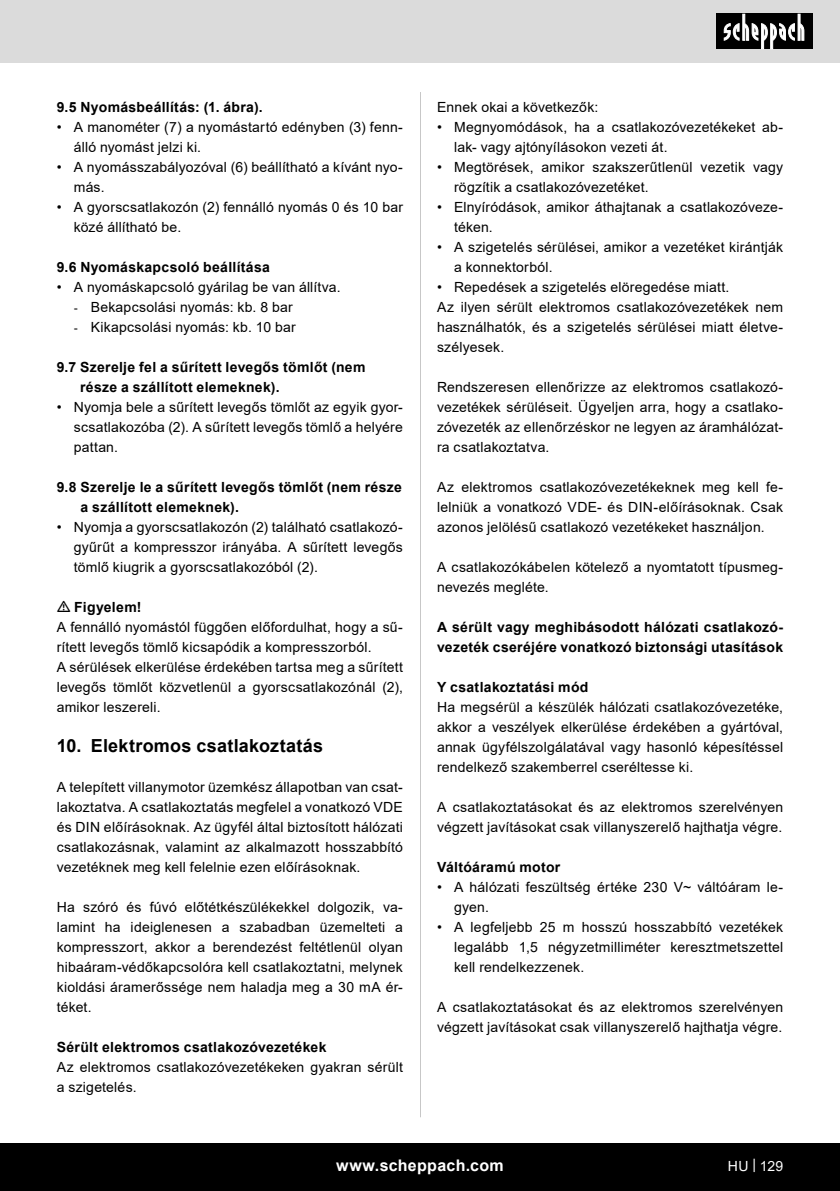
<style>
.page{position:relative;width:840px;height:1191px;background:#fff}
.page>*{position:absolute;margin:0;border:0;box-sizing:border-box;transform-origin:0 0}
.t1{font:700 18px "Arial";letter-spacing:.015em;color:#000}
.t2{font:700 16px "Arial";letter-spacing:.02em;color:#fff}
.t3{font:14px/20px "Arial";letter-spacing:.015em;color:#000}
.t4{font:700 14px/20px "Arial";letter-spacing:.02em;color:#000}
.t5{font:14px "Arial";color:#fff}
.s1{font-family:"Futura"}
</style>
<div class="page">
<div style="left:0;top:0;width:839px;height:63px;background:#dbdbdb"></div>
<div style="left:0;top:1143px;width:839px;height:48px;background:#000"></div>
<div style="left:716px;top:14px;width:96px;height:35px;background:#000"></div>
<svg style="left:723px;top:14px;width:81px;height:35px"></svg>
<hr style="left:420px;top:92px;width:1px;height:1025px;background:#c7c7c7">
<p class="t4" style="left:57px;top:97px;width:207px">9.5 Nyomásbeállítás: (1. ábra).</p>
<p class="t3" style="left:74px;top:117px;width:330px;text-indent:-17px">• A manométer (7) a nyomástartó edényben (3) fenn&shy;álló nyomást jelzi ki.</p>
<p class="t3" style="left:74px;top:157px;width:330px;text-indent:-17px">• A nyomásszabályozóval (6) beállítható a kívánt nyo&shy;más.</p>
<p class="t3" style="left:74px;top:197px;width:330px;text-indent:-17px">• A gyorscsatlakozón (2) fennálló nyomás 0 és 10 bar közé állítható be.</p>
<p class="t4" style="left:57px;top:257px;width:214px">9.6 Nyomáskapcsoló beállítása</p>
<p class="t3" style="left:57px;top:277px;width:285px">• A nyomáskapcsoló gyárilag be van állítva.</p>
<p class="t3" style="left:74px;top:297px;width:220px"><span class="s1">-</span> Bekapcsolási nyomás: kb. 8 bar</p>
<p class="t3" style="left:74px;top:317px;width:223px"><span class="s1">-</span> Kikapcsolási nyomás: kb. 10 bar</p>
<p class="t4" style="left:80px;top:357px;width:287px;text-indent:-23px">9.7 Szerelje fel a sűrített levegős tömlőt (nem része a szállított elemeknek).</p>
<p class="t3" style="left:74px;top:397px;width:330px;text-align:justify;text-indent:-17px">• Nyomja bele a sűrített levegős tömlőt az egyik gyor&shy;scsatlakozóba (2). A sűrített levegős tömlő a helyére pattan.</p>
<p class="t4" style="left:81px;top:477px;width:323px;text-indent:-24px">9.8 Szerelje le a sűrített levegős tömlőt (nem része a szállított elemeknek).</p>
<p class="t3" style="left:74px;top:517px;width:330px;text-align:justify;text-indent:-17px">• Nyomja a gyorscsatlakozón (2) található csatlakozó&shy;gyűrűt a kompresszor irányába. A sűrített levegős tömlő kiugrik a gyorscsatlakozóból (2).</p>
<p class="t4" style="left:74px;top:597px;width:69px">Figyelem!</p>
<p class="t3" style="left:57px;top:617px;width:347px">A fennálló nyomástól függően előfordulhat, hogy a sű&shy;rített levegős tömlő kicsapódik a kompresszorból.<br>A sérülések elkerülése érdekében tartsa meg a sűrített levegős tömlőt közvetlenül a gyorscsatlakozónál (2), amikor leszereli.</p>
<p class="t1" style="left:57px;top:733px;width:268px">10. Elektromos csatlakoztatás</p>
<p class="t3" style="left:57px;top:777px;width:347px;text-align:justify">A telepített villanymotor üzemkész állapotban van csat&shy;lakoztatva. A csatlakoztatás megfelel a vonatkozó VDE és DIN előírásoknak. Az ügyfél által biztosított hálózati csatlakozásnak, valamint az alkalmazott hosszabbító vezetéknek meg kell felelnie ezen előírásoknak.</p>
<p class="t3" style="left:57px;top:897px;width:347px;text-align:justify">Ha szóró és fúvó előtétkészülékekkel dolgozik, va&shy;lamint ha ideiglenesen a szabadban üzemelteti a kompresszort, akkor a berendezést feltétlenül olyan hibaáram-védőkapcsolóra kell csatlakoztatni, melynek kioldási áramerőssége nem haladja meg a 30 mA ér&shy;téket.</p>
<p class="t4" style="left:57px;top:1037px;width:271px">Sérült elektromos csatlakozóvezetékek</p>
<p class="t3" style="left:57px;top:1057px;width:347px">Az elektromos csatlakozóvezetékeken gyakran sérült a szigetelés.</p>
<p class="t3" style="left:437px;top:97px;width:163px">Ennek okai a következők:</p>
<p class="t3" style="left:454px;top:117px;width:330px;text-indent:-17px">• Megnyomódások, ha a csatlakozóvezetékeket ab&shy;lak- vagy ajtónyílásokon vezeti át.</p>
<p class="t3" style="left:454px;top:157px;width:330px;text-indent:-17px">• Megtörések, amikor szakszerűtlenül vezetik vagy rögzítik a csatlakozóvezetéket.</p>
<p class="t3" style="left:454px;top:197px;width:330px;text-indent:-17px">• Elnyíródások, amikor áthajtanak a csatlakozóveze&shy;téken.</p>
<p class="t3" style="left:454px;top:237px;width:330px;text-indent:-17px">• A szigetelés sérülései, amikor a vezetéket kirántják a konnektorból.</p>
<p class="t3" style="left:437px;top:277px;width:347px">• Repedések a szigetelés elöregedése miatt.<br>Az ilyen sérült elektromos csatlakozóvezetékek nem használhatók, és a szigetelés sérülései miatt életve&shy;szélyesek.</p>
<p class="t3" style="left:437px;top:377px;width:347px;text-align:justify">Rendszeresen ellenőrizze az elektromos csatlakozó&shy;vezetékek sérüléseit. Ügyeljen arra, hogy a csatlako&shy;zóvezeték az ellenőrzéskor ne legyen az áramhálózat&shy;ra csatlakoztatva.</p>
<p class="t3" style="left:437px;top:477px;width:347px;text-align:justify">Az elektromos csatlakozóvezetékeknek meg kell fe&shy;lelniük a vonatkozó VDE- és DIN-előírásoknak. Csak azonos jelölésű csatlakozó vezetékeket használjon.</p>
<p class="t3" style="left:437px;top:557px;width:347px">A csatlakozókábelen kötelező a nyomtatott típusmeg&shy;nevezés megléte.</p>
<p class="t4" style="left:437px;top:617px;width:347px">A sérült vagy meghibásodott hálózati csatlakozó&shy;vezeték cseréjére vonatkozó biztonsági utasítások</p>
<p class="t4" style="left:437px;top:677px;width:153px">Y csatlakoztatási mód</p>
<p class="t3" style="left:437px;top:697px;width:347px;text-align:justify">Ha megsérül a készülék hálózati csatlakozóvezetéke, akkor a veszélyek elkerülése érdekében a gyártóval, annak ügyfélszolgálatával vagy hasonló képesítéssel rendelkező szakemberrel cseréltesse ki.</p>
<p class="t3" style="left:437px;top:797px;width:347px">A csatlakoztatásokat és az elektromos szerelvényen végzett javításokat csak villanyszerelő hajthatja végre.</p>
<p class="t4" style="left:437px;top:857px;width:125px">Váltóáramú motor</p>
<p class="t3" style="left:454px;top:877px;width:330px;text-indent:-17px">• A hálózati feszültség értéke 230 V~ váltóáram le&shy;gyen.</p>
<p class="t3" style="left:454px;top:917px;width:330px;text-align:justify;text-indent:-17px">• A legfeljebb 25 m hosszú hosszabbító vezetékek legalább 1,5 négyzetmilliméter keresztmetszettel kell rendelkezzenek.</p>
<p class="t3" style="left:437px;top:997px;width:347px">A csatlakoztatásokat és az elektromos szerelvényen végzett javításokat csak villanyszerelő hajthatja végre.</p>
<p class="t2" style="left:336px;top:1154px;width:169px">www.scheppach.com</p>
<p class="t5" style="left:727px;top:1156px;width:57px">HU | 129</p>
</div>
